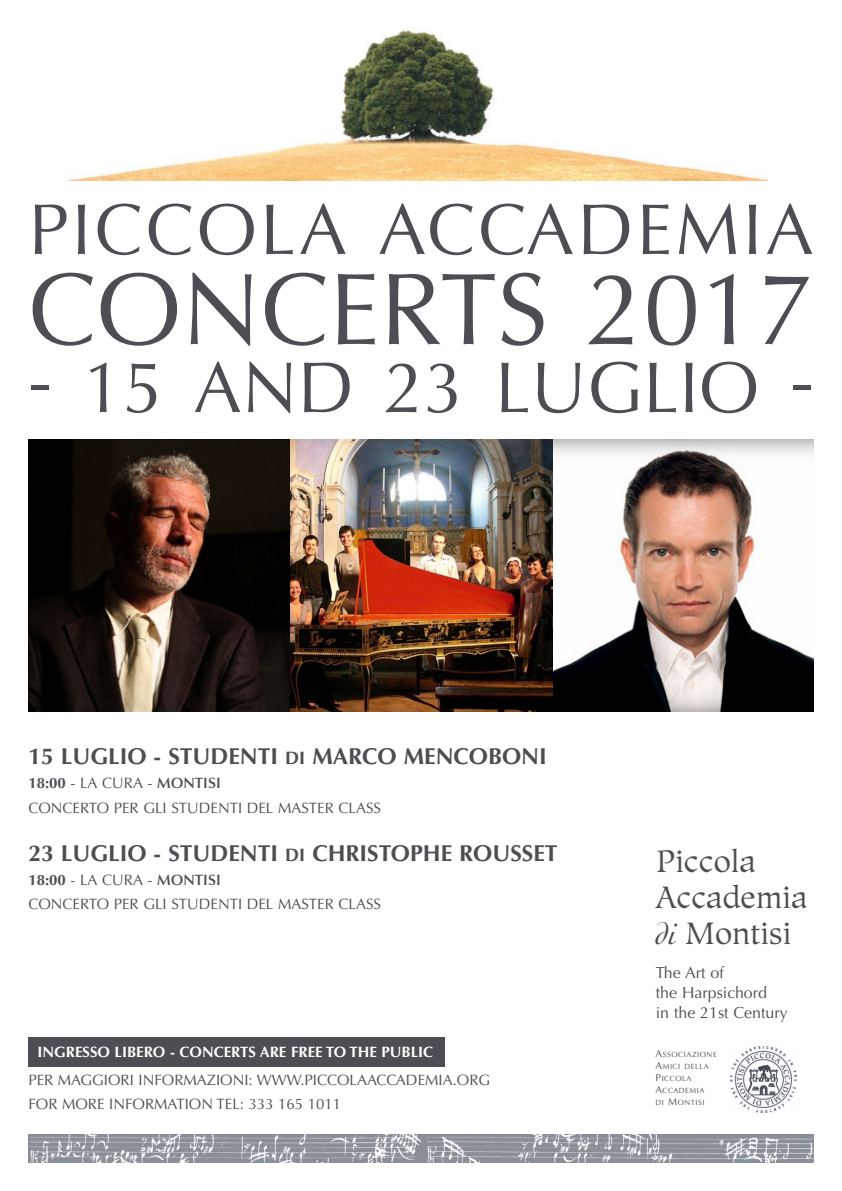
<style>
.page{position:relative;width:842px;height:1191px;background:#fff}
.page>*{position:absolute;margin:0;border:0;box-sizing:border-box;transform-origin:0 0}
.t1{font:102px "Optima LT";color:#4d4e53}
.t2{font:72px "Optima LT";letter-spacing:.045em;color:#4d4e53}
.t3{font:72px "Optima LT";color:#4d4e53}
.t4{font:30.9px/35.8px "Hiroshige";color:#4d4e53}
.t5{font:700 23px "Optima LT";color:#4d4e53}
.t6{font:16px/19.6px "Optima CE";color:#4d4e53}
.t7{font:15px/24px "Optima LT";color:#4d4e53}
.t8{font:700 15px "Optima LT";color:#fff}
.t9{font:7.5px/12px "Optima CE";letter-spacing:.075em;color:#4d4e53}
.s1{font-size:18px}
.s2{font-weight:700}
.s3{font-weight:600}
.s4{font-family:"Cochin";font-style:italic}
.s5{font-size:10px}
</style>
<div class="page">
<img style="left:553px;top:439px;width:261px;height:272px">
<div style="left:28px;top:1037px;width:417px;height:29px;background:#4d4e53"></div>
<img style="left:731px;top:1046px;width:66px;height:66px">
<img style="left:28px;top:1134px;width:393px;height:28px">
<svg style="left:421px;top:1134px;width:393px;height:28px;fill:#8c9099"></svg>
<img style="left:28px;top:439px;width:525px;height:272px">
<img style="left:70px;top:30px;width:697px;height:150px">
<h2 class="t2" style="left:28px;top:200px;width:787px">PICCOLA ACCADEMIA</h2>
<h1 class="t1" style="left:28px;top:268px;width:787px">CONCERTS 2017</h1>
<h2 class="t3" style="left:28px;top:358px;width:787px">- 15 AND 23 LUGLIO -</h2>
<h3 class="t5" style="left:28px;top:747px;width:520px">15 LUGLIO - STUDENTI <span class="s1">DI</span> MARCO MENCOBONI</h3>
<p class="t7" style="left:28px;top:773px;width:354px"><span class="s2">18:00</span> - LA CURA - <span class="s3">MONTISI<br></span>CONCERTO PER GLI STUDENTI DEL MASTER CLASS</p>
<h3 class="t5" style="left:28px;top:843px;width:531px">23 LUGLIO - STUDENTI <span class="s1">DI</span> CHRISTOPHE ROUSSET</h3>
<p class="t7" style="left:28px;top:869px;width:354px"><span class="s2">18:00</span> - LA CURA - <span class="s3">MONTISI<br></span>CONCERTO PER GLI STUDENTI DEL MASTER CLASS</p>
<p class="t8" style="left:38px;top:1046px;width:397px">INGRESSO LIBERO - CONCERTS ARE FREE TO THE PUBLIC</p>
<p class="t7" style="left:28px;top:1069px;width:463px">PER MAGGIORI INFORMAZIONI: WWW.PICCOLAACCADEMIA.ORG<br>FOR MORE INFORMATION TEL: 333 165 1011</p>
<h3 class="t4" style="left:656px;top:846px;width:153px">Piccola<br>Accademia <span class="s4">di</span> Montisi</h3>
<p class="t6" style="left:656px;top:964px;width:134px">The Art of<br>the Harpsichord<br>in the 21st Century</p>
<p class="t9" style="left:655px;top:1048px;width:63px"><span class="s5">A</span>SSOCIAZIONE<br><span class="s5">A</span>MICI DELLA<br><span class="s5">P</span>ICCOLA<br><span class="s5">A</span>CCADEMIA<br>DI <span class="s5">M</span>ONTISI</p>
</div>
